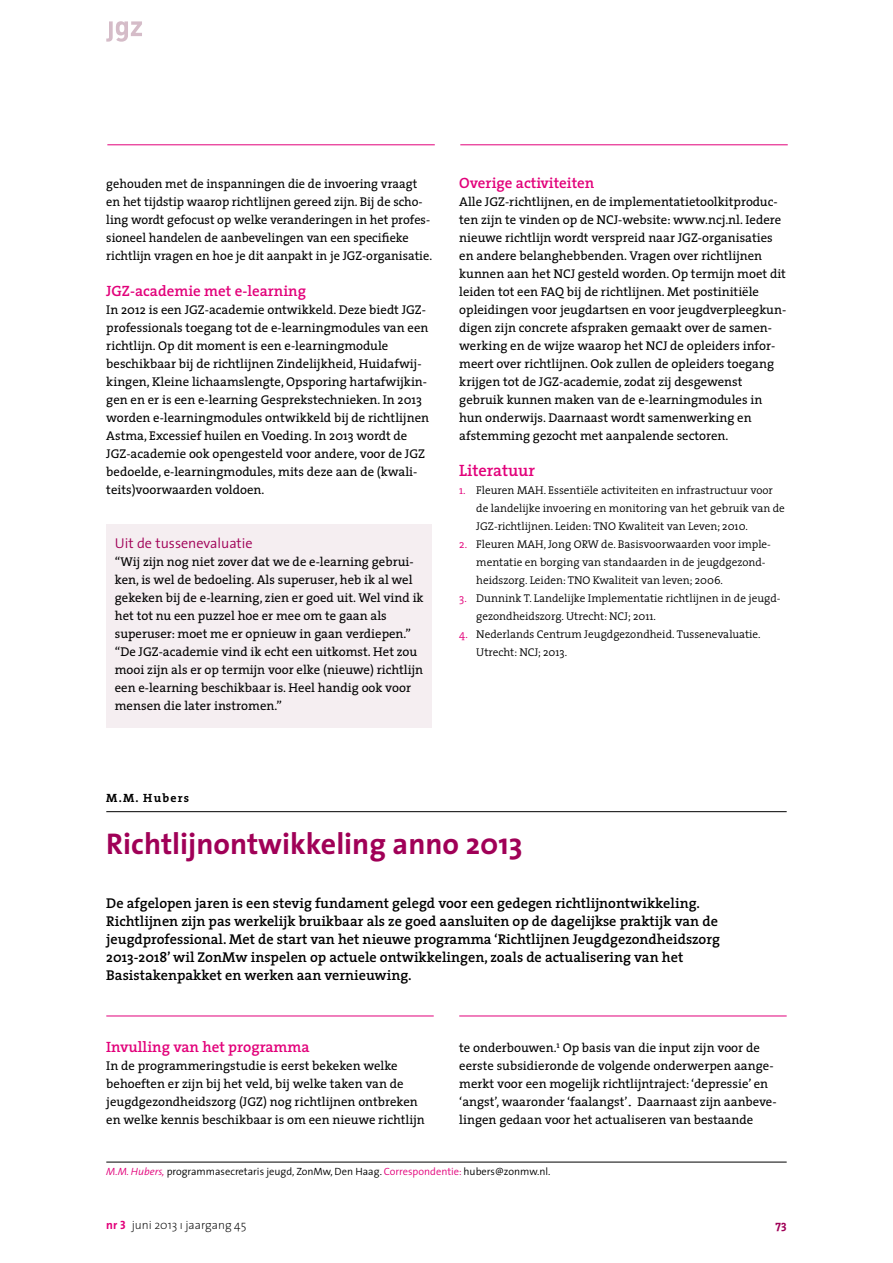
<style>
.page{position:relative;width:893px;height:1263px;background:#fff}
.page>*{position:absolute;margin:0;border:0;box-sizing:border-box;transform-origin:0 0}
.t1{font:700 30px "The Sans";color:#a00057}
.t2{font:600 16.5px "The Serif";color:#e2007a}
.t3{font:600 15px "The Serif";color:#e2007a}
.t4{font:600 14.25px/18px "The Serif";color:#000}
.t5{font:300 14.25px "The Sans";color:#a00057}
.t6{font:12.75px/18px "The Serif";color:#000}
.t7{font:200 12px "The Sans";color:#000}
.t8{font:700 12px "The Serif";letter-spacing:.1em;color:#000}
.t9{font:700 12px "The Serif";color:#a00057}
.t10{font:300 11.25px/18px "The Serif";color:#000}
.t11{font:300 10.5px "The Sans";color:#000}
.s1{color:#e2007a}
.s2{font-family:"Times New Roman";font-size:19.5px}
.s3{font-style:italic;color:#e2007a}
.s4{font-weight:700;color:#e2007a}
.s5{font-family:"The Sans Bold Caps";font-weight:400;color:#e2007a}
</style>
<div class="page">
<svg style="left:106px;top:21px;width:36px;height:21px"></svg>
<hr style="left:460px;top:145px;width:328px;height:1px;background:#e2007a">
<hr style="left:107px;top:145px;width:328px;height:1px;background:#e2007a">
<div style="left:106px;top:524px;width:326px;height:204px;background:#f5eef1"></div>
<hr style="left:106px;top:811px;width:681px;height:1px;background:#000">
<hr style="left:459px;top:1016px;width:328px;height:1px;background:#e2007a">
<hr style="left:106px;top:1016px;width:328px;height:1px;background:#e2007a">
<hr style="left:106px;top:1162px;width:681px;height:1px;background:#000">
<p class="t6" style="left:106px;top:174px;width:327px">gehouden met de inspanningen die de invoering vraagt en het tijdstip waarop richtlijnen gereed zijn. Bij de scho&shy;ling wordt gefocust op welke veranderingen in het profes&shy;sioneel handelen de aanbevelingen van een specifieke richtlijn vragen en hoe je dit aanpakt in je JGZ-organisatie.</p>
<p class="t3" style="left:106px;top:278px;width:201px">JGZ-academie met e-learning</p>
<p class="t6" style="left:106px;top:300px;width:324px">In 2012 is een JGZ-academie ontwikkeld. Deze biedt JGZ&shy;professionals toegang tot de e-learningmodules van een richtlijn. Op dit moment is een e-learningmodule beschikbaar bij de richtlijnen Zindelijkheid, Huidafwij&shy;kingen, Kleine lichaamslengte, Opsporing hartafwijkin&shy;gen en er is een e-learning Gesprekstechnieken. In 2013 worden e-learningmodules ontwikkeld bij de richtlijnen Astma, Excessief huilen en Voeding. In 2013 wordt de JGZ-academie ook opengesteld voor andere, voor de JGZ bedoelde, e-learningmodules, mits deze aan de (kwali&shy;teits)voorwaarden voldoen.</p>
<p class="t5" style="left:115px;top:531px;width:139px">Uit de tussenevaluatie</p>
<p class="t6" style="left:115px;top:552px;width:310px">“Wij zijn nog niet zover dat we de e-learning gebrui&shy;ken, is wel de bedoeling. Als superuser, heb ik al wel gekeken bij de e-learning, zien er goed uit. Wel vind ik het tot nu een puzzel hoe er mee om te gaan als superuser: moet me er opnieuw in gaan verdiepen.” “De JGZ-academie vind ik echt een uitkomst. Het zou mooi zijn als er op termijn voor elke (nieuwe) richtlijn een e-learning beschikbaar is. Heel handig ook voor mensen die later instromen.”</p>
<p class="t3" style="left:459px;top:170px;width:137px">Overige activiteiten</p>
<p class="t6" style="left:459px;top:192px;width:328px">Alle JGZ-richtlijnen, en de implementatietoolkitproduc&shy;ten zijn te vinden op de NCJ-website: www.ncj.nl. Iedere nieuwe richtlijn wordt verspreid naar JGZ-organisaties en andere belanghebbenden. Vragen over richtlijnen kunnen aan het NCJ gesteld worden. Op termijn moet dit leiden tot een FAQ bij de richtlijnen. Met postinitiële opleidingen voor jeugdartsen en voor jeugdverpleegkun&shy;digen zijn concrete afspraken gemaakt over de samen&shy;werking en de wijze waarop het NCJ de opleiders infor&shy;meert over richtlijnen. Ook zullen de opleiders toegang krijgen tot de JGZ-academie, zodat zij desgewenst gebruik kunnen maken van de e-learningmodules in hun onderwijs. Daarnaast wordt samenwerking en afstemming gezocht met aanpalende sectoren.</p>
<p class="t2" style="left:459px;top:457px;width:77px">Literatuur</p>
<p class="t10" style="left:476px;top:481px;width:310px;text-indent:-17px"><span class="s1">1.</span> Fleuren MAH. Essentiële activiteiten en infrastructuur voor de landelijke invoering en monitoring van het gebruik van de<br>JGZ-richtlijnen. Leiden: TNO Kwaliteit van Leven; 2010.</p>
<p class="t10" style="left:476px;top:535px;width:296px;text-indent:-17px"><span class="s1">2.</span> Fleuren MAH, Jong ORW de. Basisvoorwaarden voor imple&shy;mentatie en borging van standaarden in de jeugdgezond&shy;heidszorg. Leiden: TNO Kwaliteit van leven; 2006.</p>
<p class="t10" style="left:476px;top:589px;width:306px;text-indent:-17px"><span class="s1">3.</span> Dunnink T. Landelijke Implementatie richtlijnen in de jeugd&shy;gezondheidszorg. Utrecht: NCJ; 2011.</p>
<p class="t10" style="left:476px;top:625px;width:286px;text-indent:-17px"><span class="s1">4.</span> Nederlands Centrum Jeugdgezondheid. Tussenevaluatie.<br>Utrecht: NCJ; 2013.</p>
<p class="t8" style="left:106px;top:788px;width:84px">M.M. Hubers</p>
<h1 class="t1" style="left:106px;top:819px;width:418px">Richtlijnontwikkeling anno 2013</h1>
<p class="t4" style="left:106px;top:894px;width:615px">De afgelopen jaren is een stevig fundament gelegd voor een gedegen richtlijnontwikkeling.<br>Richtlijnen zijn pas werkelijk bruikbaar als ze goed aansluiten op de dagelijkse praktijk van de jeugdprofessional. Met de start van het nieuwe programma ‘Richtlijnen Jeugdgezondheidszorg 2013-2018’ wil ZonMw inspelen op actuele ontwikkelingen, zoals de actualisering van het Basistakenpakket en werken aan vernieuwing.</p>
<p class="t3" style="left:106px;top:1034px;width:205px">Invulling van het programma</p>
<p class="t6" style="left:106px;top:1056px;width:320px">In de programmeringstudie is eerst bekeken welke behoeften er zijn bij het veld, bij welke taken van de jeugdgezondheidszorg (JGZ) nog richtlijnen ontbreken en welke kennis beschikbaar is om een nieuwe richtlijn</p>
<p class="t6" style="left:459px;top:1038px;width:319px">te onderbouwen.<sup>1</sup> Op basis van die input zijn voor de eerste subsidieronde de volgende onderwerpen aange&shy;merkt voor een mogelijk richtlijntraject: ‘depressie’ en ‘angst’, waaronder ‘faalangst’<span class="s2">.</span> Daarnaast zijn aanbeve&shy;lingen gedaan voor het actualiseren van bestaande</p>
<p class="t11" style="left:106px;top:1163px;width:446px"><span class="s3">M.M. Hubers,</span> programmasecretaris jeugd, ZonMw, Den Haag. <span class="s1">Correspondentie:</span> hubers@zonmw.nl.</p>
<p class="t7" style="left:106px;top:1215px;width:142px"><span class="s4">nr</span> <span class="s5">3</span> juni 2013 ı jaargang 45</p>
<p class="t9" style="left:776px;top:1215px;width:13px">73</p>
</div>
